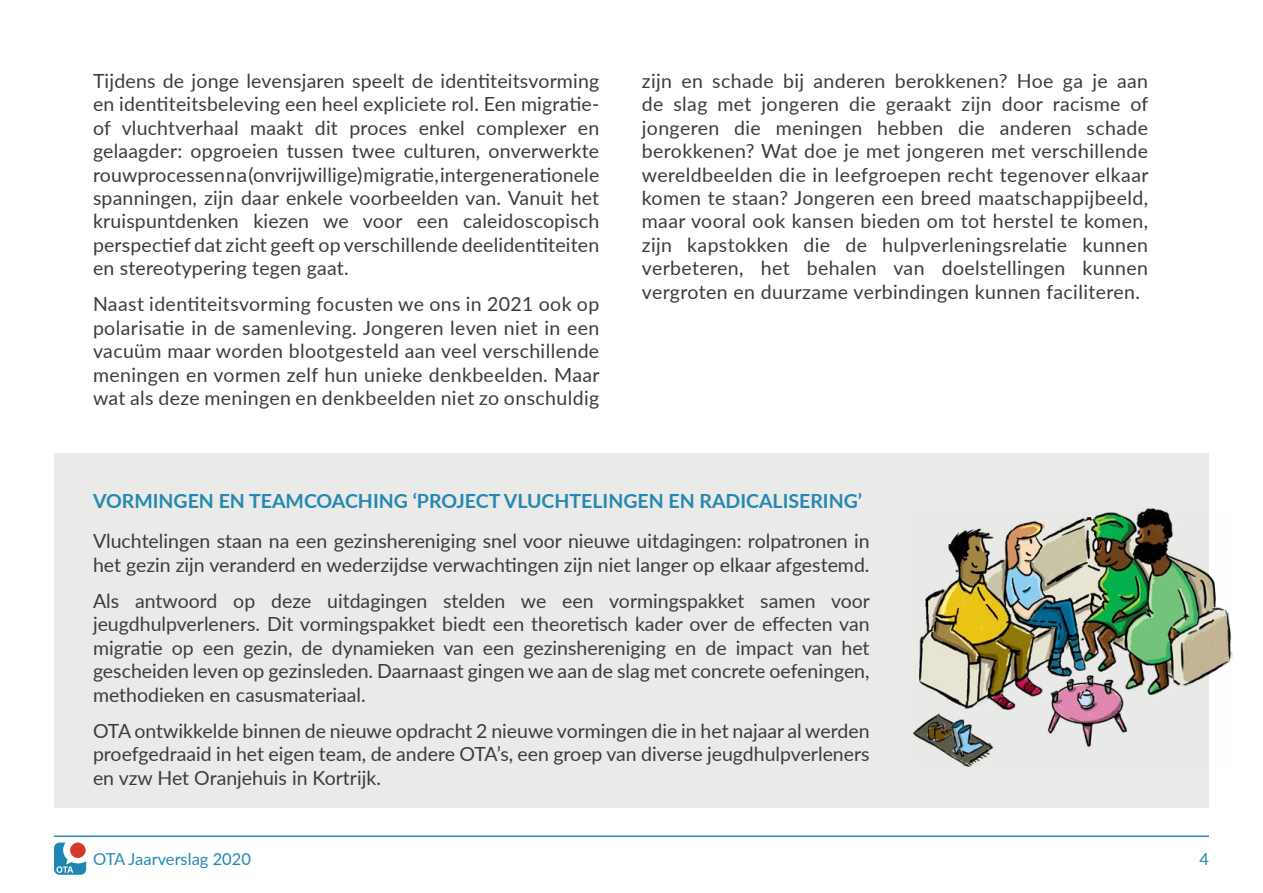
<style>
.page{position:relative;width:1263px;height:893px;background:#fff}
.page>*{position:absolute;margin:0;border:0;box-sizing:border-box;transform-origin:0 0}
.t1{font:19.5px/23.4px "Lato";color:#393d3e;text-align:justify}
.t2{font:700 19.5px "Lato";color:#2488b2}
.t3{font:16.5px "Lato";color:#2488b2}
</style>
<div class="page">
<hr style="left:54px;top:835px;width:1155px;height:2px;background:#2488b2">
<svg style="left:54px;top:843px;width:32px;height:32px"></svg>
<div style="left:70px;top:843px;width:16px;height:15px;background:#d23b27;border-radius:50%"></div>
<div style="left:54px;top:453px;width:1155px;height:354px;background:#eaeae8"></div>
<img style="left:913px;top:508px;width:320px;height:259px">
<p class="t1" style="left:93px;top:68px;width:508px">Tijdens de jonge levensjaren speelt de identiteitsvorming en identiteitsbeleving een heel expliciete rol. Een migratie&shy;of vluchtverhaal maakt dit proces enkel complexer en gelaagder: opgroeien tussen twee culturen, onverwerkte rouwprocessen na (onvrijwillige) migratie, intergenerationele spanningen, zijn daar enkele voorbeelden van. Vanuit het kruispuntdenken kiezen we voor een caleidoscopisch perspectief dat zicht geeft op verschillende deelidentiteiten en stereotypering tegen gaat.</p>
<p class="t1" style="left:93px;top:292px;width:508px">Naast identiteitsvorming focusten we ons in 2021 ook op polarisatie in de samenleving. Jongeren leven niet in een vacuüm maar worden blootgesteld aan veel verschillende meningen en vormen zelf hun unieke denkbeelden. Maar wat als deze meningen en denkbeelden niet zo onschuldig</p>
<p class="t1" style="left:642px;top:68px;width:508px">zijn en schade bij anderen berokkenen? Hoe ga je aan de slag met jongeren die geraakt zijn door racisme of jongeren die meningen hebben die anderen schade berokkenen? Wat doe je met jongeren met verschillende wereldbeelden die in leefgroepen recht tegenover elkaar komen te staan? Jongeren een breed maatschappijbeeld, maar vooral ook kansen bieden om tot herstel te komen, zijn kapstokken die de hulpverleningsrelatie kunnen verbeteren, het behalen van doelstellingen kunnen vergroten en duurzame verbindingen kunnen faciliteren.</p>
<p class="t2" style="left:93px;top:486px;width:771px">VORMINGEN EN TEAMCOACHING ‘PROJECT VLUCHTELINGEN EN RADICALISERING’</p>
<p class="t1" style="left:93px;top:529px;width:778px">Vluchtelingen staan na een gezinshereniging snel voor nieuwe uitdagingen: rolpatronen in het gezin zijn veranderd en wederzijdse verwachtingen zijn niet langer op elkaar afgestemd.</p>
<p class="t1" style="left:93px;top:588px;width:778px">Als antwoord op deze uitdagingen stelden we een vormingspakket samen voor jeugdhulpverleners. Dit vormingspakket biedt een theoretisch kader over de effecten van migratie op een gezin, de dynamieken van een gezinshereniging en de impact van het gescheiden leven op gezinsleden. Daarnaast gingen we aan de slag met concrete oefeningen, methodieken en casusmateriaal.</p>
<p class="t1" style="left:93px;top:718px;width:778px">OTA ontwikkelde binnen de nieuwe opdracht 2 nieuwe vormingen die in het najaar al werden proefgedraaid in het eigen team, de andere OTA’s, een groep van diverse jeugdhulpverleners en vzw Het Oranjehuis in Kortrijk.</p>
<p class="t3" style="left:93px;top:847px;width:159px">OTA Jaarverslag 2020</p>
<p class="t3" style="left:1199px;top:847px;width:11px">4</p>
</div>
